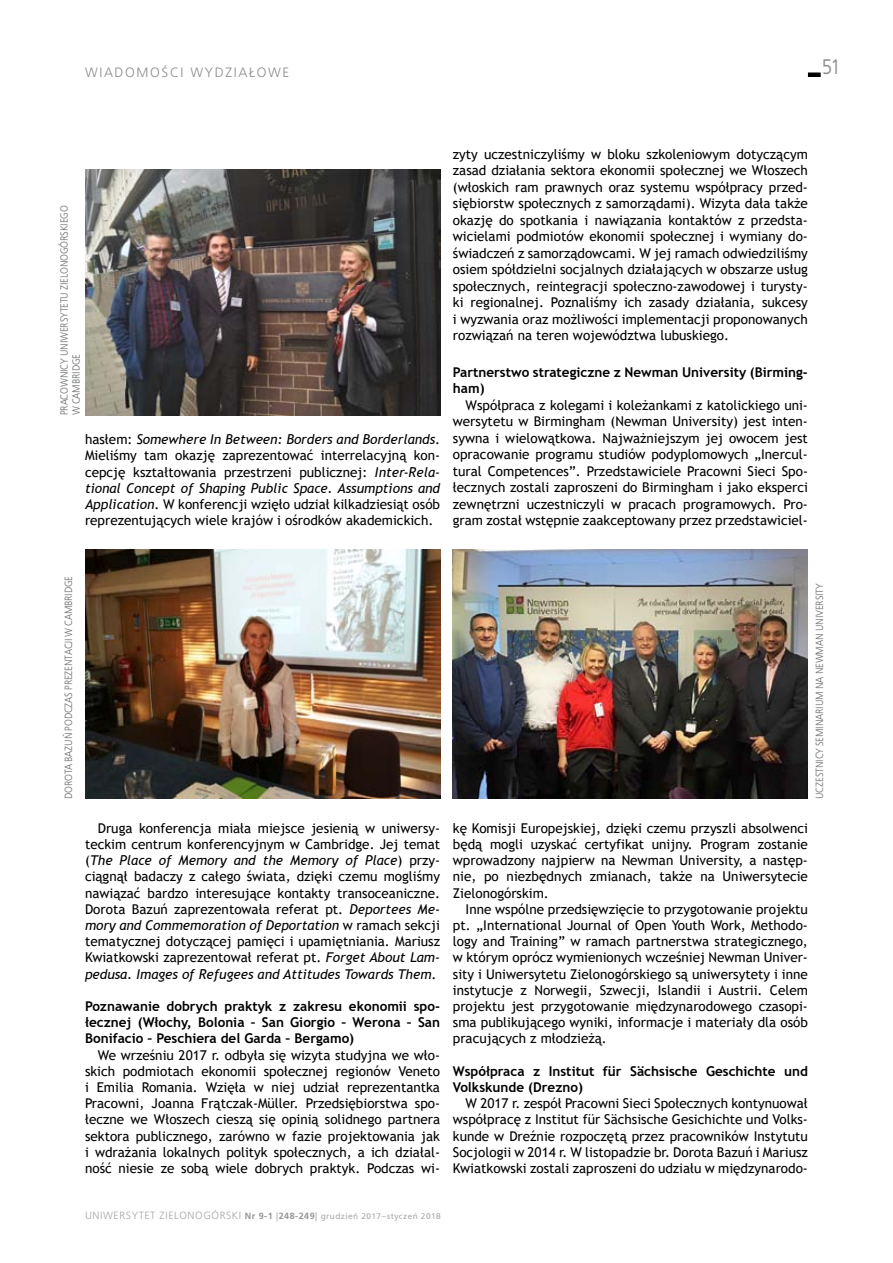
<style>
.page{position:relative;width:893px;height:1263px;background:#fff}
.page>*{position:absolute;margin:0;border:0;box-sizing:border-box;transform-origin:0 0}
.t1{font:21px "EFN Bureau OT";color:#8a8c8e}
.t2{font:13.5px/16.2px "Trebuchet MS";color:#000;text-align:justify}
.t3{font:700 13.5px/16.2px "Trebuchet MS";color:#000}
.t4{font:300 13.5px "Frutiger LT Pro";color:#8a8c8e}
.t5{font:10.5px/12px "EFN Bureau OT";color:#797b7d}
.t6{font:300 10.5px "Frutiger LT Pro";letter-spacing:.055em;color:#a3a5a8}
.s1{font-style:italic}
.s2{font-weight:700;font-size:9px;color:#939597}
.s3{font-size:9px;color:#939597}
.s4{font-weight:400;font-size:8.25px;color:#a4a7a9}
</style>
<div class="page">
<div style="left:808px;top:72px;width:13px;height:5px;background:#000"></div>
<img style="left:85px;top:169px;width:355px;height:246px">
<img style="left:85px;top:549px;width:355px;height:250px">
<img style="left:453px;top:549px;width:355px;height:250px">
<p class="t4" style="left:85px;top:65px;width:11px">WIADOMOŚCIWYDZIAŁOWE</p>
<h1 class="t1" style="left:822px;top:55px;width:18px">51</h1>
<p class="t5" style="left:58px;top:415px;width:211px;rotate:-90deg">Pracownicy U niwersytetu Zielonogórskiego w Cambridge</p>
<p class="t2" style="left:85px;top:431px;width:357px">hasłem: <span class="s1">Somewhere In Between: Borders and Borderlands</span>.<br>Mieliśmy tam okazję zaprezentować interrelacyjną kon&shy;cepcję kształtowania przestrzeni publicznej: <span class="s1">Inter-Rela&shy;tional Concept of Shaping Public Space. Assumptions and Application</span>. W konferencji wzięło udział kilkadziesiąt osób reprezentujących wiele krajów i ośrodków akademickich.</p>
<p class="t2" style="left:453px;top:146px;width:357px">zyty uczestniczyliśmy w bloku szkoleniowym dotyczącym zasad działania sektora ekonomii społecznej we Włoszech (włoskich ram prawnych oraz systemu współpracy przed&shy;siębiorstw społecznych z samorządami). Wizyta dała także okazję do spotkania i nawiązania kontaktów z przedsta&shy;wicielami podmiotów ekonomii społecznej i wymiany do&shy;świadczeń z samorządowcami. W jej ramach odwiedziliśmy osiem spółdzielni socjalnych działających w obszarze usług społecznych, reintegracji społeczno-zawodowej i turysty&shy;ki regionalnej. Poznaliśmy ich zasady działania, sukcesy i wyzwania oraz możliwości implementacji proponowanych rozwiązań na teren województwa lubuskiego.</p>
<p class="t3" style="left:453px;top:364px;width:357px">Partnerstwo strategiczne z Newman University (Birming&shy;ham)</p>
<p class="t2" style="left:453px;top:396px;width:357px;text-indent:13px">Współpraca z kolegami i koleżankami z katolickiego uni&shy;wersytetu w Birmingham (Newman University) jest inten&shy;sywna i wielowątkowa. Najważniejszym jej owocem jest opracowanie programu studiów podyplomowych „Inercul&shy;tural Competences”. Przedstawiciele Pracowni Sieci Spo&shy;łecznych zostali zaproszeni do Birmingham i jako eksperci zewnętrzni uczestniczyli w pracach programowych. Pro&shy;gram został wstępnie zaakceptowany przez przedstawiciel-</p>
<p class="t5" style="left:63px;top:799px;width:224px;rotate:-90deg">Dorota Bazuń podczas prezentacji w Cambridge</p>
<p class="t5" style="left:814px;top:799px;width:217px;rotate:-90deg">Uczestnicy seminarium na N ewman U niversity</p>
<p class="t2" style="left:85px;top:820px;width:357px;text-indent:13px">Druga konferencja miała miejsce jesienią w uniwersy&shy;teckim centrum konferencyjnym w Cambridge. Jej temat (<span class="s1">The Place of Memory and the Memory of Place</span>) przy&shy;ciągnął badaczy z całego świata, dzięki czemu mogliśmy nawiązać bardzo interesujące kontakty transoceaniczne.<br>Dorota Bazuń zaprezentowała referat pt. <span class="s1">Deportees Me&shy;mory and Commemoration of Deportation</span> w ramach sekcji tematycznej dotyczącej pamięci i upamiętniania. Mariusz Kwiatkowski zaprezentował referat pt. <span class="s1">Forget About Lam&shy;pedusa. Images of Refugees and Attitudes Towards Them</span>.</p>
<p class="t3" style="left:85px;top:998px;width:357px;text-align:justify">Poznawanie dobrych praktyk z zakresu ekonomii spo&shy;łecznej (Włochy, Bolonia – San Giorgio – Werona – San Bonifacio – Peschiera del Garda – Bergamo)</p>
<p class="t2" style="left:85px;top:1047px;width:357px;text-indent:13px">We wrześniu 2017 r. odbyła się wizyta studyjna we wło&shy;skich podmiotach ekonomii społecznej regionów Veneto i Emilia Romania. Wzięła w niej udział reprezentantka Pracowni, Joanna Frątczak-Müller. Przedsiębiorstwa spo&shy;łeczne we Włoszech cieszą się opinią solidnego partnera sektora publicznego, zarówno w fazie projektowania jak i wdrażania lokalnych polityk społecznych, a ich działal&shy;ność niesie ze sobą wiele dobrych praktyk. Podczas wi-</p>
<p class="t2" style="left:453px;top:820px;width:357px">kę Komisji Europejskiej, dzięki czemu przyszli absolwenci będą mogli uzyskać certyfikat unijny. Program zostanie wprowadzony najpierw na Newman University, a następ&shy;nie, po niezbędnych zmianach, także na Uniwersytecie Zielonogórskim.</p>
<p class="t2" style="left:453px;top:901px;width:357px;text-indent:13px">Inne wspólne przedsięwzięcie to przygotowanie projektu pt. „International Journal of Open Youth Work, Methodo&shy;logy and Training” w ramach partnerstwa strategicznego, w którym oprócz wymienionych wcześniej Newman Univer&shy;sity i Uniwersytetu Zielonogórskiego są uniwersytety i inne instytucje z Norwegii, Szwecji, Islandii i Austrii. Celem projektu jest przygotowanie międzynarodowego czasopi&shy;sma publikującego wyniki, informacje i materiały dla osób pracujących z młodzieżą.</p>
<p class="t3" style="left:453px;top:1063px;width:357px">Współpraca z Institut für Sächsische Geschichte und<br>Volkskunde (Drezno)</p>
<p class="t2" style="left:453px;top:1095px;width:357px;text-indent:13px">W 2017 r. zespół Pracowni Sieci Społecznych kontynuował współpracę z Institut für Sächsische Gesichichte und Volks&shy;kunde w Dreźnie rozpoczętą przez pracowników Instytutu Socjologii w 2014 r. W listopadzie br. Dorota Bazuń i Mariusz Kwiatkowski zostali zaproszeni do udziału w międzynarodo-</p>
<p class="t6" style="left:85px;top:1209px;width:357px">UNIWERSYTET ZIELONOGÓRSKI <span class="s2">Nr 9-1</span> <span class="s3">|</span><span class="s2">248-249</span><span class="s3">|</span> <span class="s4">grudzień 2017–styczeń 2018</span></p>
</div>
